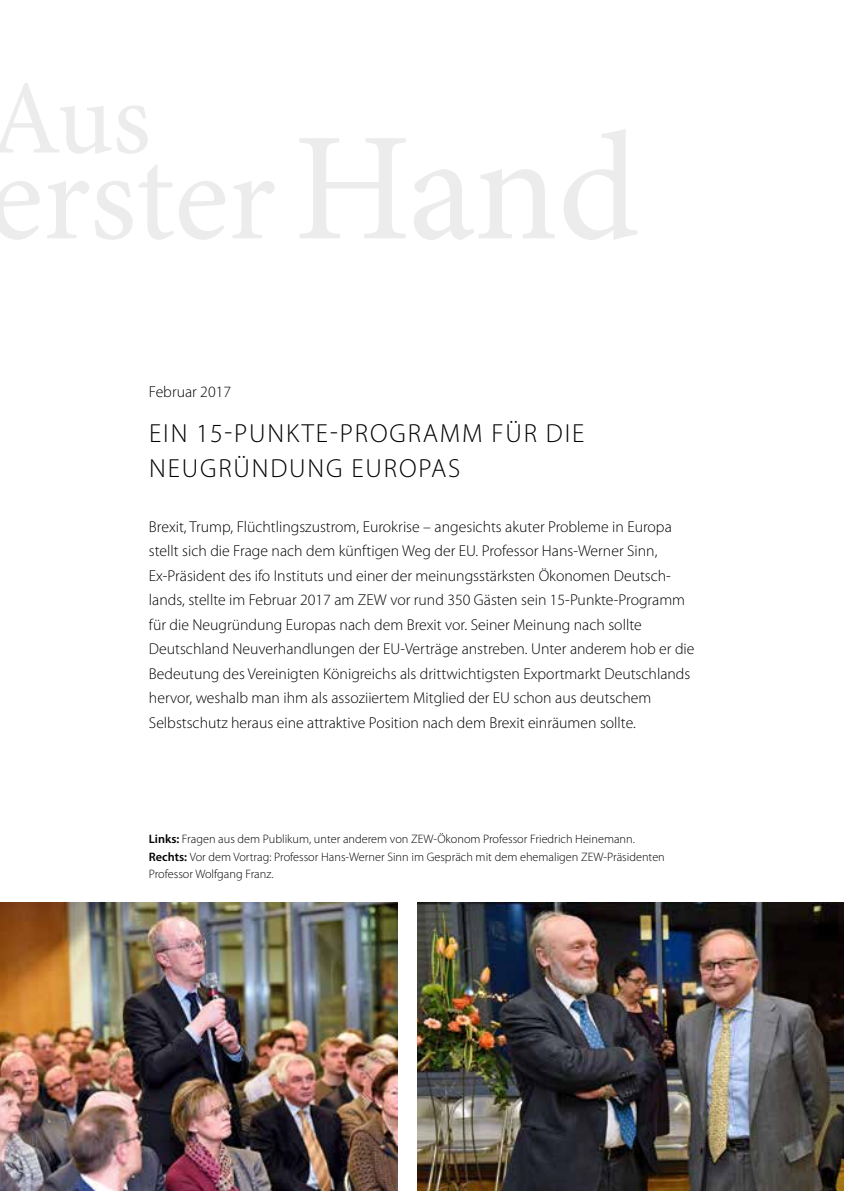
<style>
.page{position:relative;width:844px;height:1191px;background:#fff}
.page>*{position:absolute;margin:0;border:0;box-sizing:border-box;transform-origin:0 0}
.t1{font:300 26.25px/35px "Myriad Pro";letter-spacing:.07em;color:#000}
.t2{font:300 15.75px/24.5px "Myriad Pro";color:#000}
.t3{font:300 12.25px/17.5px "Myriad Pro";color:#000}
.s1{font-weight:600}
</style>
<div class="page">
<img style="left:0;top:903px;width:397px;height:288px">
<img style="left:417px;top:903px;width:426px;height:288px">
<p class="t2" style="left:149px;top:380px;width:84px">Februar 2017</p>
<h1 class="t1" style="left:149px;top:416px;width:436px">EIN 15-PUNKTE-PROGRAMM FÜR DIE<br>NEUGRÜNDUNG EUROPAS</h1>
<p class="t2" style="left:149px;top:514px;width:547px">Brexit, Trump, Flüchtlingszustrom, Eurokrise – angesichts akuter Probleme in Europa stellt sich die Frage nach dem künftigen Weg der EU. Professor Hans-Werner Sinn, Ex-Präsident des ifo Instituts und einer der meinungsstärksten Ökonomen Deutsch&shy;lands, stellte im Februar 2017 am ZEW vor rund 350 Gästen sein 15-Punkte-Programm für die Neugründung Europas nach dem Brexit vor. Seiner Meinung nach sollte Deutschland Neuverhandlungen der EU-Verträge anstreben. Unter anderem hob er die Bedeutung des Vereinigten Königreichs als drittwichtigsten Exportmarkt Deutschlands hervor, weshalb man ihm als assoziiertem Mitglied der EU schon aus deutschem Selbstschutz heraus eine attraktive Position nach dem Brexit einräumen sollte.</p>
<p class="t3" style="left:149px;top:830px;width:517px"><span class="s1">Links:</span> Fragen aus dem Publikum, unter anderem von ZEW-Ökonom Professor Friedrich Heinemann.<br><span class="s1">Rechts:</span> Vor dem Vortrag: Professor Hans-Werner Sinn im Gespräch mit dem ehemaligen ZEW-Präsidenten<br>Professor Wolfgang Franz.</p>
</div>
